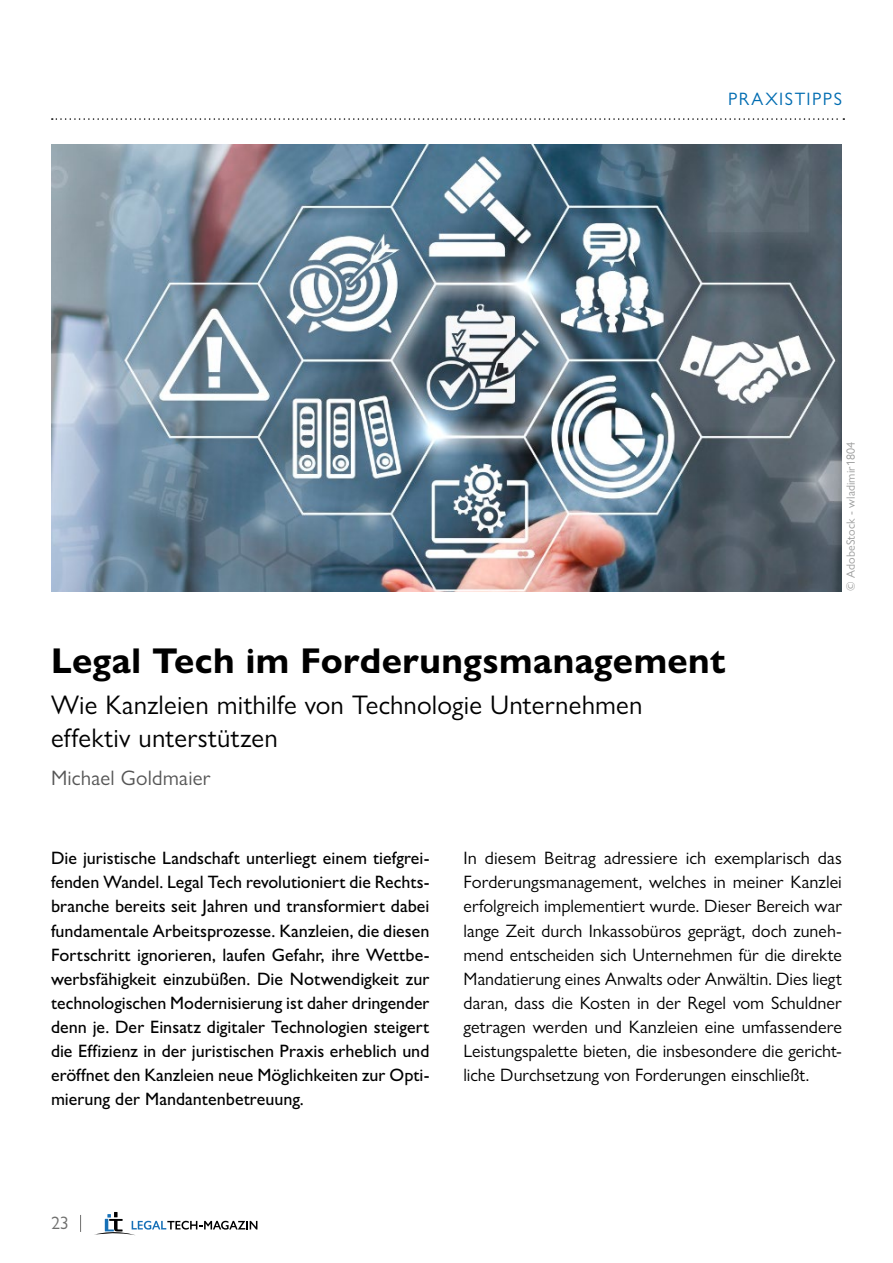
<style>
.page{position:relative;width:893px;height:1263px;background:#fff}
.page>*{position:absolute;margin:0;border:0;box-sizing:border-box;transform-origin:0 0}
.h1_Titel{font:700 36px "Gill Sans Nova";letter-spacing:.01em;color:#000}
.h1_Untertitel{font:27px/32.4px "Gill Sans Nova";letter-spacing:.005em;color:#000}
.Autor_Name{font:21px "Gill Sans Nova";letter-spacing:.01em;color:#565656}
.Vorspann{font:500 18px/24px "Gill Sans Nova";color:#000;text-align:justify}
.t1{font:18px/24px "Gill Sans Nova";color:#000;text-align:justify}
.t2{font:18px "Gill Sans Nova";color:#006cb1}
.t3{font:18px "Gill Sans Nova";color:#6f6f6e}
.BU_copy{font:12px "Gill Sans Nova";letter-spacing:.015em;color:#9c9d9d}
</style>
<div class="page">
<svg style="left:52px;top:118px;width:792px;height:2px"></svg>
<svg style="left:80px;top:1215px;width:1px;height:17px"></svg>
<svg style="left:94px;top:1212px;width:163px;height:23px"></svg>
<img style="left:51px;top:145px;width:791px;height:446px">
<p class="t2" style="left:728px;top:87px;width:22px">Praxistipps</p>
<p class="h1_Titel" style="left:51px;top:639px;width:676px">Legal Tech im Forderungsmanagement</p>
<p class="h1_Untertitel" style="left:51px;top:688px;width:593px">Wie Kanzleien mithilfe von Technologie Unternehmen effektiv unterstützen</p>
<p class="Autor_Name" style="left:51px;top:765px;width:161px">Michael Goldmaier</p>
<p class="BU_copy" style="left:843px;top:591px;width:151px;rotate:-90deg">© AdobeStock - wladimir1804</p>
<p class="Vorspann" style="left:51px;top:846px;width:380px">Die juristische Landschaft unterliegt einem tiefgrei&shy;fenden Wandel. Legal Tech revolutioniert die Rechts&shy;branche bereits seit Jahren und transformiert dabei fundamentale Arbeitsprozesse. Kanzleien, die diesen Fortschritt ignorieren, laufen Gefahr, ihre Wettbe&shy;werbsfähigkeit einzubüßen. Die Notwendigkeit zur technologischen Modernisierung ist daher dringender denn je. Der Einsatz digitaler Technologien steigert die Effizienz in der juristischen Praxis erheblich und eröffnet den Kanzleien neue Möglichkeiten zur Opti&shy;mierung der Mandantenbetreuung.</p>
<p class="t1" style="left:463px;top:846px;width:380px">In diesem Beitrag adressiere ich exemplarisch das Forderungsmanagement, welches in meiner Kanzlei erfolgreich implementiert wurde. Dieser Bereich war lange Zeit durch Inkassobüros geprägt, doch zuneh&shy;mend entscheiden sich Unternehmen für die direkte Mandatierung eines Anwalts oder Anwältin. Dies liegt daran, dass die Kosten in der Regel vom Schuldner getragen werden und Kanzleien eine umfassendere Leistungspalette bieten, die insbesondere die gericht&shy;liche Durchsetzung von Forderungen einschließt.</p>
<p class="t3" style="left:51px;top:1212px;width:19px">23</p>
</div>
